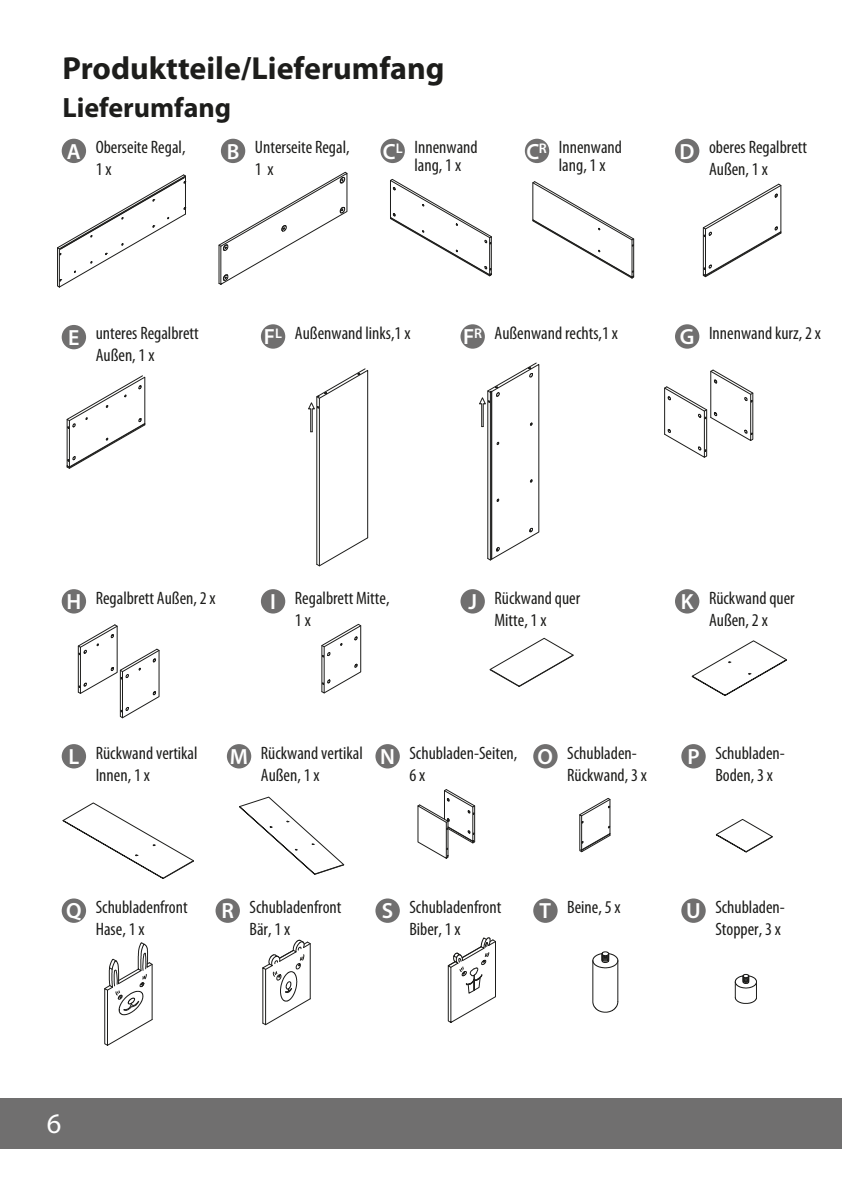
<style>
.page{position:relative;width:842px;height:1191px;background:#fff}
.page>*{position:absolute;margin:0;border:0;box-sizing:border-box;transform-origin:0 0}
.t1{font:700 32px "Myriad Pro";color:#1d1d1b}
.t2{font:28.4px "Myriad Pro";color:#fff}
.t3{font:700 28px "Myriad Pro";color:#1d1d1b}
.t4{font:600 22px "Myriad Pro";color:#fff}
.t5{font:condensed 18px/22px "Myriad Pro";color:#1d1d1b}
.s1{font-weight:600;font-stretch:normal;font-size:22px;color:#fff}
.s2{font-weight:600;font-stretch:normal;font-size:14px;color:#fff}
</style>
<div class="page">
<div style="left:0;top:1098px;width:842px;height:50px;background:#706f6f"></div>
<div style="left:62px;top:139px;width:24px;height:24px;background:#706f6f;border-radius:50%"></div>
<div style="left:221px;top:139px;width:24px;height:24px;background:#706f6f;border-radius:50%"></div>
<div style="left:380px;top:139px;width:25px;height:24px;background:#706f6f;border-radius:50%"></div>
<div style="left:525px;top:139px;width:24px;height:24px;background:#706f6f;border-radius:50%"></div>
<div style="left:675px;top:139px;width:24px;height:24px;background:#706f6f;border-radius:50%"></div>
<div style="left:62px;top:589px;width:24px;height:24px;background:#706f6f;border-radius:50%"></div>
<div style="left:261px;top:589px;width:24px;height:24px;background:#706f6f;border-radius:50%"></div>
<div style="left:460px;top:589px;width:25px;height:24px;background:#706f6f;border-radius:50%"></div>
<div style="left:675px;top:589px;width:24px;height:24px;background:#706f6f;border-radius:50%"></div>
<div style="left:62px;top:744px;width:24px;height:24px;background:#706f6f;border-radius:50%"></div>
<div style="left:227px;top:744px;width:24px;height:24px;background:#706f6f;border-radius:50%"></div>
<div style="left:375px;top:744px;width:25px;height:24px;background:#706f6f;border-radius:50%"></div>
<div style="left:533px;top:744px;width:25px;height:24px;background:#706f6f;border-radius:50%"></div>
<div style="left:681px;top:744px;width:25px;height:24px;background:#706f6f;border-radius:50%"></div>
<div style="left:62px;top:898px;width:24px;height:25px;background:#706f6f;border-radius:50%"></div>
<div style="left:216px;top:898px;width:24px;height:25px;background:#706f6f;border-radius:50%"></div>
<div style="left:375px;top:898px;width:25px;height:25px;background:#706f6f;border-radius:50%"></div>
<div style="left:533px;top:898px;width:25px;height:25px;background:#706f6f;border-radius:50%"></div>
<div style="left:681px;top:898px;width:25px;height:25px;background:#706f6f;border-radius:50%"></div>
<svg style="left:57px;top:174px;width:130px;height:114px"></svg>
<svg style="left:218px;top:171px;width:130px;height:114px"></svg>
<svg style="left:390px;top:179px;width:102px;height:98px"></svg>
<svg style="left:532px;top:181px;width:103px;height:98px"></svg>
<svg style="left:702px;top:183px;width:80px;height:95px"></svg>
<svg style="left:66px;top:375px;width:80px;height:94px"></svg>
<svg style="left:308px;top:368px;width:61px;height:199px"></svg>
<svg style="left:479px;top:362px;width:61px;height:199px"></svg>
<svg style="left:664px;top:369px;width:90px;height:89px"></svg>
<svg style="left:77px;top:624px;width:83px;height:95px"></svg>
<svg style="left:321px;top:623px;width:41px;height:71px"></svg>
<svg style="left:489px;top:637px;width:85px;height:50px"></svg>
<svg style="left:691px;top:640px;width:96px;height:56px"></svg>
<svg style="left:62px;top:802px;width:132px;height:77px"></svg>
<svg style="left:239px;top:796px;width:106px;height:79px"></svg>
<svg style="left:417px;top:789px;width:59px;height:70px"></svg>
<svg style="left:579px;top:798px;width:32px;height:54px"></svg>
<svg style="left:715px;top:819px;width:58px;height:34px"></svg>
<svg style="left:104px;top:942px;width:49px;height:104px"></svg>
<svg style="left:262px;top:939px;width:49px;height:87px"></svg>
<svg style="left:447px;top:937px;width:49px;height:86px"></svg>
<svg style="left:592px;top:951px;width:27px;height:62px"></svg>
<svg style="left:734px;top:974px;width:23px;height:30px"></svg>
<div style="left:62px;top:325px;width:24px;height:24px;background:#706f6f;border-radius:50%"></div>
<div style="left:261px;top:324px;width:24px;height:25px;background:#706f6f;border-radius:50%"></div>
<div style="left:460px;top:324px;width:25px;height:25px;background:#706f6f;border-radius:50%"></div>
<div style="left:675px;top:324px;width:24px;height:25px;background:#706f6f;border-radius:50%"></div>
<h1 class="t1" style="left:62px;top:48px;width:384px">Produktteile/Lieferumfang</h1>
<h3 class="t3" style="left:62px;top:89px;width:170px">Lieferumfang</h3>
<p class="t5" style="left:96px;top:136px;width:91px">Oberseite Regal,<br>1 x</p>
<p class="t4" style="left:67px;top:137px;width:15px">A</p>
<p class="t5" style="left:255px;top:136px;width:96px">Unterseite Regal,<br>1 x</p>
<p class="t4" style="left:227px;top:137px;width:14px">B</p>
<p class="t5" style="left:414px;top:138px;width:65px;line-height:18px">Innenwand lang, 1 x</p>
<p class="t4" style="left:383px;top:137px;width:21px">C<sup>L</sup></p>
<p class="t5" style="left:559px;top:138px;width:65px;line-height:18px">Innenwand lang, 1 x</p>
<p class="t4" style="left:526px;top:137px;width:22px">C<sup>R</sup></p>
<p class="t5" style="left:709px;top:136px;width:100px">oberes Regalbrett<br>Außen, 1 x</p>
<p class="t4" style="left:680px;top:137px;width:17px">D</p>
<p class="t4" style="left:68px;top:323px;width:13px">E</p>
<p class="t5" style="left:264px;top:322px;width:148px"><span class="s1">F</span><span class="s2">L</span> Außenwand links,1 x</p>
<p class="t5" style="left:463px;top:322px;width:156px"><span class="s1">F</span><span class="s2">R</span> Außenwand rechts,1 x</p>
<p class="t5" style="left:680px;top:322px;width:143px"><span class="s1">G</span> Innenwand kurz, 2 x</p>
<p class="t5" style="left:96px;top:322px;width:105px">unteres Regalbrett<br>Außen, 1 x</p>
<p class="t5" style="left:66px;top:586px;width:151px"><span class="s1">H</span> Regalbrett Außen, 2 x</p>
<p class="t5" style="left:295px;top:586px;width:96px">Regalbrett Mitte,<br>1 x</p>
<p class="t4" style="left:270px;top:587px;width:7px">I</p>
<p class="t5" style="left:494px;top:586px;width:87px">Rückwand quer<br>Mitte, 1 x</p>
<p class="t4" style="left:468px;top:587px;width:10px">J</p>
<p class="t5" style="left:709px;top:586px;width:87px">Rückwand quer<br>Außen, 2 x</p>
<p class="t4" style="left:681px;top:587px;width:14px">K</p>
<p class="t4" style="left:68px;top:742px;width:12px">L</p>
<p class="t5" style="left:261px;top:741px;width:103px">Rückwand vertikal<br>Außen, 1 x</p>
<p class="t5" style="left:96px;top:741px;width:103px">Rückwand vertikal<br>Innen, 1 x</p>
<p class="t4" style="left:230px;top:742px;width:20px">M</p>
<p class="t5" style="left:409px;top:741px;width:109px">Schubladen-Seiten,<br>6 x</p>
<p class="t4" style="left:380px;top:742px;width:16px">N</p>
<p class="t5" style="left:567px;top:741px;width:81px">Schubladen-<br>Rückwand, 3 x</p>
<p class="t4" style="left:538px;top:742px;width:17px">O</p>
<p class="t5" style="left:715px;top:741px;width:71px">Schubladen-<br>Boden, 3 x</p>
<p class="t4" style="left:687px;top:742px;width:14px">P</p>
<p class="t4" style="left:66px;top:897px;width:17px">Q</p>
<p class="t5" style="left:250px;top:896px;width:93px">Schubladenfront<br>Bär, 1 x</p>
<p class="t5" style="left:96px;top:896px;width:93px">Schubladenfront<br>Hase, 1 x</p>
<p class="t4" style="left:221px;top:897px;width:14px">R</p>
<p class="t5" style="left:409px;top:896px;width:93px">Schubladenfront<br>Biber, 1 x</p>
<p class="t4" style="left:382px;top:897px;width:13px">S</p>
<p class="t5" style="left:540px;top:896px;width:83px"><span class="s1">T</span> Beine, 5 x</p>
<p class="t5" style="left:715px;top:896px;width:71px">Schubladen-<br>Stopper, 3 x</p>
<p class="t4" style="left:686px;top:897px;width:16px">U</p>
<h2 class="t2" style="left:47px;top:1106px;width:16px">6</h2>
</div>
